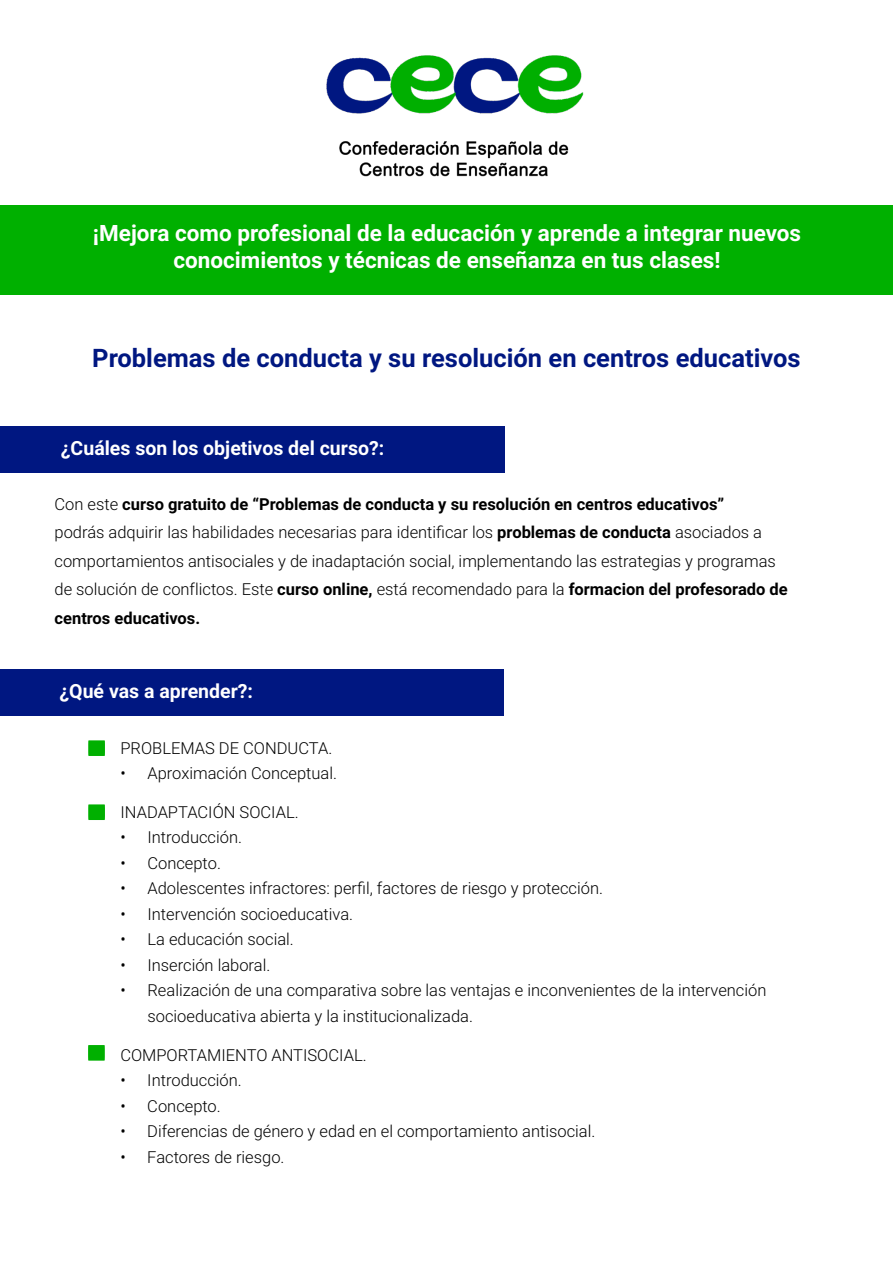
<style>
.page{position:relative;width:893px;height:1263px;background:#fff}
.page>*{position:absolute;margin:0;border:0;box-sizing:border-box;transform-origin:0 0}
.t1{font:700 25.5px "Roboto";color:#001781}
.t2{font:700 22.5px/27px "Roboto";color:#fff;text-align:center}
.t3{font:700 19.5px "Roboto";color:#fff}
.t4{font:300 16.5px/28.5px "Roboto";color:#000}
.s1{font-weight:700}
</style>
<div class="page">
<div style="left:0;top:205px;width:893px;height:90px;background:#00b000"></div>
<img style="left:326px;top:55px;width:258px;height:122px">
<div style="left:0;top:426px;width:504px;height:47px;background:#001781"></div>
<div style="left:0;top:669px;width:504px;height:46px;background:#001781"></div>
<svg style="left:88px;top:740px;width:17px;height:16px"></svg>
<svg style="left:88px;top:804px;width:17px;height:16px"></svg>
<svg style="left:88px;top:1045px;width:17px;height:16px"></svg>
<h2 class="t2" style="left:93px;top:219px;width:710px">¡Mejora como profesional de la educación y aprende a integrar nuevos conocimientos y técnicas de enseñanza en tus clases!</h2>
<h1 class="t1" style="left:92px;top:340px;width:710px">Problemas de conducta y su resolución en centros educativos</h1>
<p class="t3" style="left:61px;top:435px;width:325px">¿Cuáles son los objetivos del curso?:</p>
<p class="t4" style="left:55px;top:489px;width:735px">Con este <span class="s1">curso gratuito de “Problemas de conducta y su resolución en centros educativos”<br></span>podrás adquirir las habilidades necesarias para identificar los <span class="s1">problemas de conducta</span> asociados a comportamientos antisociales y de inadaptación social, implementando las estrategias y programas de solución de conflictos. Este <span class="s1">curso online,</span> está recomendado para la <span class="s1">formacion del profesorado de centros educativos.</span></p>
<p class="t3" style="left:60px;top:677px;width:195px">¿Qué vas a aprender?:</p>
<p class="t4" style="left:120px;top:733px;width:213px">PROBLEMAS DE CONDUCTA.</p>
<p class="t4" style="left:120px;top:758px;width:218px">• Aproximación Conceptual.</p>
<p class="t4" style="left:120px;top:797px;width:180px">INADAPTACIÓN SOCIAL.</p>
<p class="t4" style="left:120px;top:823px;width:123px">• Introducción.</p>
<p class="t4" style="left:120px;top:848px;width:102px">• Concepto.</p>
<p class="t4" style="left:120px;top:874px;width:484px">• Adolescentes infractores: perfil, factores de riesgo y protección.</p>
<p class="t4" style="left:120px;top:899px;width:234px">• Intervención socioeducativa.</p>
<p class="t4" style="left:120px;top:924px;width:175px">• La educación social.</p>
<p class="t4" style="left:120px;top:950px;width:151px">• Inserción laboral.</p>
<p class="t4" style="left:147px;top:977px;width:620px;line-height:25.5px;text-indent:-27px">• Realización de una comparativa sobre las ventajas e inconvenientes de la intervención socioeducativa abierta y la institucionalizada.</p>
<p class="t4" style="left:120px;top:1040px;width:248px">COMPORTAMIENTO ANTISOCIAL.</p>
<p class="t4" style="left:120px;top:1065px;width:123px">• Introducción.</p>
<p class="t4" style="left:120px;top:1091px;width:102px">• Concepto.</p>
<p class="t4" style="left:120px;top:1116px;width:476px">• Diferencias de género y edad en el comportamiento antisocial.</p>
<p class="t4" style="left:120px;top:1142px;width:166px">• Factores de riesgo.</p>
</div>
